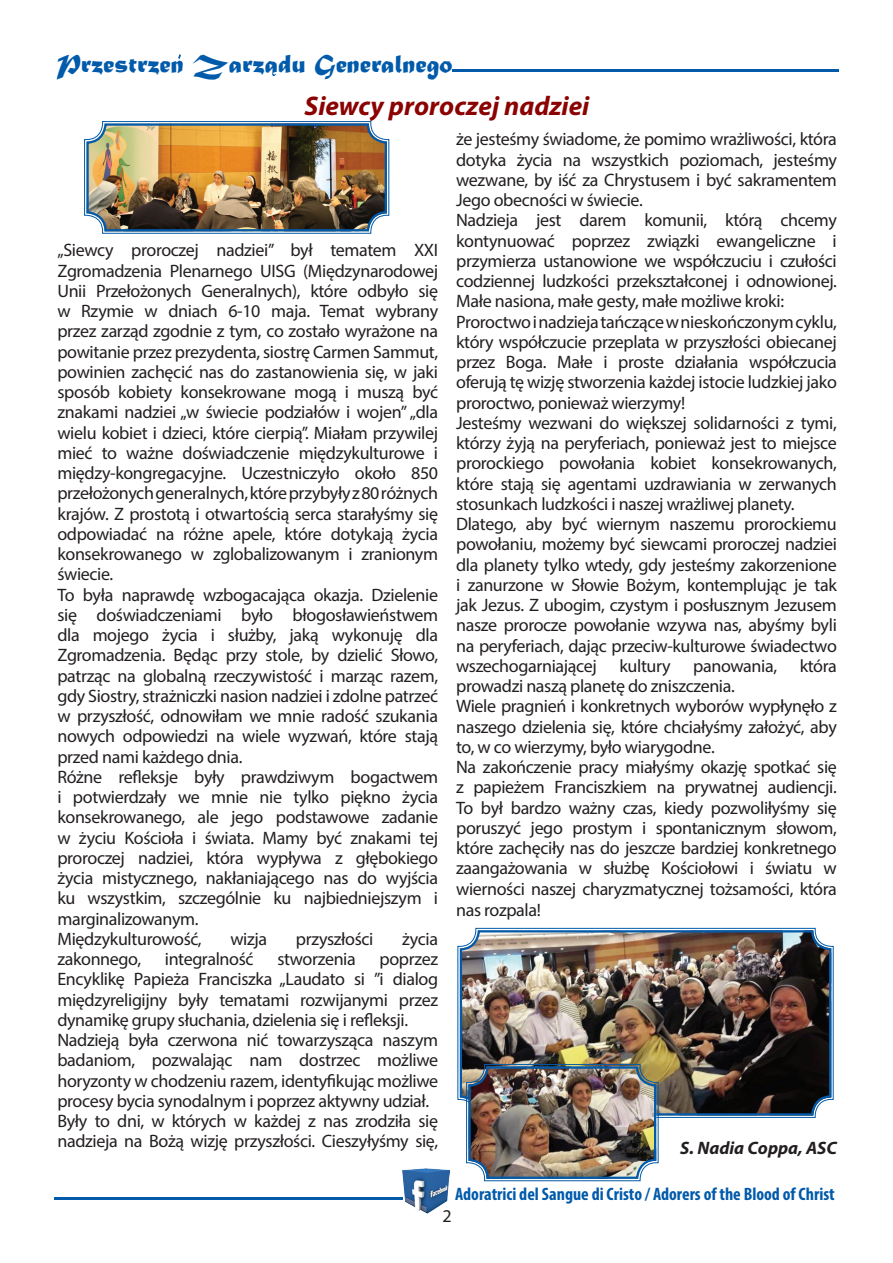
<style>
.page{position:relative;width:893px;height:1263px;background:#fff}
.page>*{position:absolute;margin:0;border:0;box-sizing:border-box;transform-origin:0 0}
.t1{font:27px "Matura MT Script Capitals";color:#015aaa}
.t2{font:italic 700 27px "Myriad Pro";color:#8b0202}
.t3{font:18px/20.2px "Myriad Pro";letter-spacing:-.02em;color:#231f20}
.t4{font:700 condensed 18px "Myriad Pro";color:#015aaa}
.t5{font:italic 700 18px "Myriad Pro";color:#231f20}
</style>
<div class="page">
<svg style="left:54px;top:1197px;width:345px;height:3px"></svg>
<img style="left:399px;top:1168px;width:51px;height:46px">
<img style="left:84px;top:121px;width:306px;height:113px">
<div style="left:86px;top:123px;width:301px;height:108px;border:2px solid #015aaa;border-radius:18px"></div>
<img style="left:457px;top:927px;width:377px;height:191px">
<div style="left:460px;top:930px;width:371px;height:185px;border:2px solid #015aaa;border-radius:18px"></div>
<img style="left:466px;top:1064px;width:193px;height:117px">
<div style="left:468px;top:1066px;width:188px;height:113px;border:2px solid #015aaa;border-radius:18px"></div>
<svg style="left:452px;top:69px;width:387px;height:2px"></svg>
<svg style="left:272px;top:69px;width:4px;height:7px"></svg>
<svg style="left:178px;top:54px;width:3px;height:5px"></svg>
<h1 class="t1" style="left:56px;top:47px;width:398px">Przestrzen Zarzadu Generalnego</h1>
<h1 class="t2" style="left:305px;top:88px;width:286px">Siewcy proroczej nadziei</h1>
<p class="t3" style="left:57px;top:240px;width:382px">„Siewcy proroczej nadziei” był tematem XXI Zgromadzenia Plenarnego UISG (Międzynarodowej Unii Przełożonych Generalnych), które odbyło się w Rzymie w dniach 6-10 maja. Temat wybrany przez zarząd zgodnie z tym, co zostało wyrażone na powitanie przez prezydenta, siostrę Carmen Sammut, powinien zachęcić nas do zastanowienia się, w jaki sposób kobiety konsekrowane mogą i muszą być znakami nadziei „w świecie podziałów i wojen” „dla wielu kobiet i dzieci, które cierpią”. Miałam przywilej mieć to ważne doświadczenie międzykulturowe i między-kongregacyjne. Uczestniczyło około 850 przełożonych generalnych, które przybyły z 80 różnych krajów. Z prostotą i otwartością serca starałyśmy się odpowiadać na różne apele, które dotykają życia konsekrowanego w zglobalizowanym i zranionym świecie.<br>To była naprawdę wzbogacająca okazja. Dzielenie się doświadczeniami było błogosławieństwem dla mojego życia i służby, jaką wykonuję dla Zgromadzenia. Będąc przy stole, by dzielić Słowo, patrząc na globalną rzeczywistość i marząc razem, gdy Siostry, strażniczki nasion nadziei i zdolne patrzeć w przyszłość, odnowiłam we mnie radość szukania nowych odpowiedzi na wiele wyzwań, które stają przed nami każdego dnia.<br>Różne refleksje były prawdziwym bogactwem i potwierdzały we mnie nie tylko piękno życia konsekrowanego, ale jego podstawowe zadanie w życiu Kościoła i świata. Mamy być znakami tej proroczej nadziei, która wypływa z głębokiego życia mistycznego, nakłaniającego nas do wyjścia ku wszystkim, szczególnie ku najbiedniejszym i marginalizowanym.<br>Międzykulturowość,</p>
<p class="t3" style="left:230px;top:928px;width:38px">wizja</p>
<p class="t3" style="left:296px;top:928px;width:79px">przyszłości</p>
<p class="t3" style="left:402px;top:928px;width:37px">życia</p>
<p class="t3" style="left:57px;top:949px;width:85px">zakonnego,</p>
<p class="t3" style="left:165px;top:949px;width:90px">integralność</p>
<p class="t3" style="left:277px;top:949px;width:80px">stworzenia</p>
<p class="t3" style="left:57px;top:949px;width:382px;text-indent:322px">poprzez Encyklikę Papieża Franciszka „Laudato si ”i dialog międzyreligijny były tematami rozwijanymi przez dynamikę grupy słuchania, dzielenia się i refleksji.<br>Nadzieją była czerwona nić towarzysząca naszym badaniom, pozwalając nam dostrzec możliwe horyzonty w chodzeniu razem, identyfikując możliwe procesy bycia synodalnym i poprzez aktywny udział.<br>Były to dni, w których w każdej z nas zrodziła się nadzieja na Bożą wizję przyszłości. Cieszyłyśmy się,</p>
<p class="t3" style="left:456px;top:129px;width:382px">że jesteśmy świadome, że pomimo wrażliwości, która dotyka życia na wszystkich poziomach, jesteśmy wezwane, by iść za Chrystusem i być sakramentem Jego obecności w świecie.<br>Nadzieja jest darem komunii, którą chcemy kontynuować poprzez związki ewangeliczne i przymierza ustanowione we współczuciu i czułości codziennej ludzkości przekształconej i odnowionej.<br>Małe nasiona, małe gesty, małe możliwe kroki:<br>Proroctwo i nadzieja tańczące w nieskończonym cyklu, który współczucie przeplata w przyszłości obiecanej przez Boga. Małe i proste działania współczucia oferują tę wizję stworzenia każdej istocie ludzkiej jako proroctwo, ponieważ wierzymy!<br>Jesteśmy wezwani do większej solidarności z tymi, którzy żyją na peryferiach, ponieważ jest to miejsce prorockiego powołania kobiet konsekrowanych, które stają się agentami uzdrawiania w zerwanych stosunkach ludzkości i naszej wrażliwej planety.<br>Dlatego, aby być wiernym naszemu prorockiemu powołaniu, możemy być siewcami proroczej nadziei dla planety tylko wtedy, gdy jesteśmy zakorzenione i zanurzone w Słowie Bożym, kontemplując je tak jak Jezus. Z ubogim, czystym i posłusznym Jezusem nasze prorocze powołanie wzywa nas, abyśmy byli na peryferiach, dając przeciw-kulturowe świadectwo wszechogarniającej</p>
<p class="t3" style="left:619px;top:655px;width:53px">kultury</p>
<p class="t3" style="left:693px;top:655px;width:85px">panowania,</p>
<p class="t3" style="left:800px;top:655px;width:39px">która</p>
<p class="t3" style="left:456px;top:676px;width:382px">prowadzi naszą planetę do zniszczenia.<br>Wiele pragnień i konkretnych wyborów wypłynęło z naszego dzielenia się, które chciałyśmy założyć, aby to, w co wierzymy, było wiarygodne.<br>Na zakończenie pracy miałyśmy okazję spotkać się z papieżem Franciszkiem na prywatnej audiencji.<br>To był bardzo ważny czas, kiedy pozwoliłyśmy się poruszyć jego prostym i spontanicznym słowom, które zachęciły nas do jeszcze bardziej konkretnego zaangażowania w służbę Kościołowi i światu w wierności naszej charyzmatycznej tożsamości, która nas rozpala!</p>
<p class="t5" style="left:680px;top:1136px;width:158px">S. Nadia Coppa, ASC</p>
<p class="t4" style="left:455px;top:1182px;width:381px">Adoratrici del Sangue di Cristo / Adorers of the Blood of Christ</p>
<p class="t3" style="left:443px;top:1206px;width:11px">2</p>
</div>
